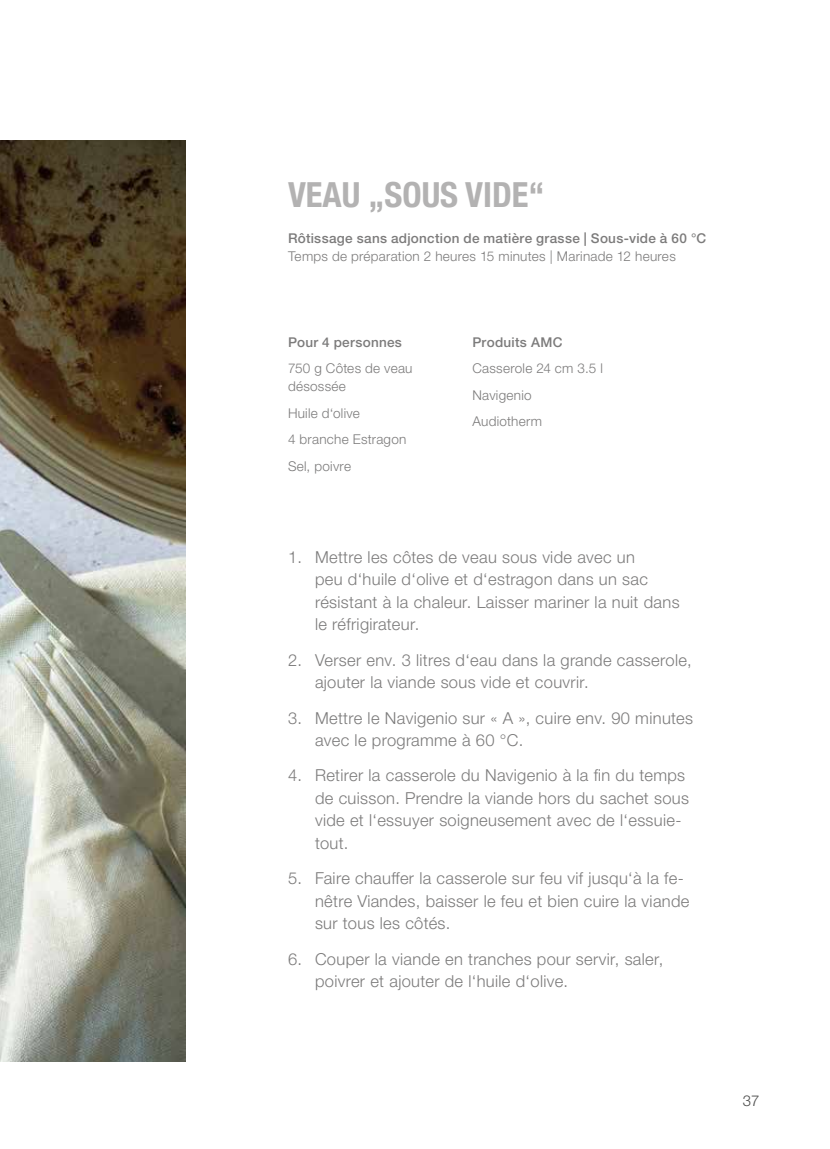
<style>
.page{position:relative;width:830px;height:1149px;background:#fff}
.page>*{position:absolute;margin:0;border:0;box-sizing:border-box;transform-origin:0 0}
.t1{font:700 condensed 34.5px "Helvetica Neue";color:#b3b2b2}
.t2{font:300 16.5px/22.5px "Helvetica Neue LTW1 G";letter-spacing:.02em;color:#7c7b7b}
.t3{font:300 15px "Helvetica Neue LTW1 G";color:#4a4a49}
.t4{font:300 13.5px/26.5px "Helvetica Neue LTW1 G";letter-spacing:.02em;color:#7c7b7b}
.t5{font:500 13.5px "Helvetica Neue LTW1 G";letter-spacing:.02em;color:#7c7b7b}
</style>
<div class="page">
<img style="left:0;top:140px;width:185px;height:921px">
<h1 class="t1" style="left:288px;top:166px;width:258px">VEAU „SOUS VIDE“</h1>
<p class="t5" style="left:288px;top:230px;width:419px">Rôtissage sans adjonction de matière grasse | Sous-vide à 60 °C</p>
<p class="t4" style="left:288px;top:243px;width:389px">Temps de préparation 2 heures 15 minutes | Marinade 12 heures</p>
<p class="t5" style="left:288px;top:333px;width:115px">Pour 4 personnes</p>
<p class="t4" style="left:288px;top:359px;width:126px;line-height:18px">750 g Côtes de veau désossée</p>
<p class="t4" style="left:288px;top:399px;width:120px">Huile d‘olive<br>4 branche Estragon<br>Sel, poivre</p>
<p class="t5" style="left:472px;top:333px;width:91px">Produits AMC</p>
<p class="t4" style="left:472px;top:355px;width:132px">Casserole 24 cm 3.5 l<br>Navigenio<br>Audiotherm</p>
<p class="t2" style="left:315px;top:545px;width:366px;text-indent:-27px">1. Mettre les côtes de veau sous vide avec un<br>peu d‘huile d‘olive et d‘estragon dans un sac résistant à la chaleur. Laisser mariner la nuit dans le réfrigirateur.</p>
<p class="t2" style="left:315px;top:648px;width:378px;text-indent:-27px">2. Verser env. 3 litres d‘eau dans la grande casserole, ajouter la viande sous vide et couvrir.</p>
<p class="t2" style="left:315px;top:706px;width:379px;text-indent:-27px">3. Mettre le Navigenio sur « A », cuire env. 90 minutes avec le programme à 60 °C.</p>
<p class="t2" style="left:315px;top:764px;width:375px;text-indent:-27px">4. Retirer la casserole du Navigenio à la fin du temps de cuisson. Prendre la viande hors du sachet sous vide et l‘essuyer soigneusement avec de l‘essuie&shy;tout.</p>
<p class="t2" style="left:315px;top:866px;width:376px;text-indent:-27px">5. Faire chauffer la casserole sur feu vif jusqu‘à la fe&shy;nêtre Viandes, baisser le feu et bien cuire la viande sur tous les côtés.</p>
<p class="t2" style="left:315px;top:947px;width:350px;text-indent:-27px">6. Couper la viande en tranches pour servir, saler, poivrer et ajouter de l‘huile d‘olive.</p>
<p class="t3" style="left:742px;top:1091px;width:18px">37</p>
</div>
